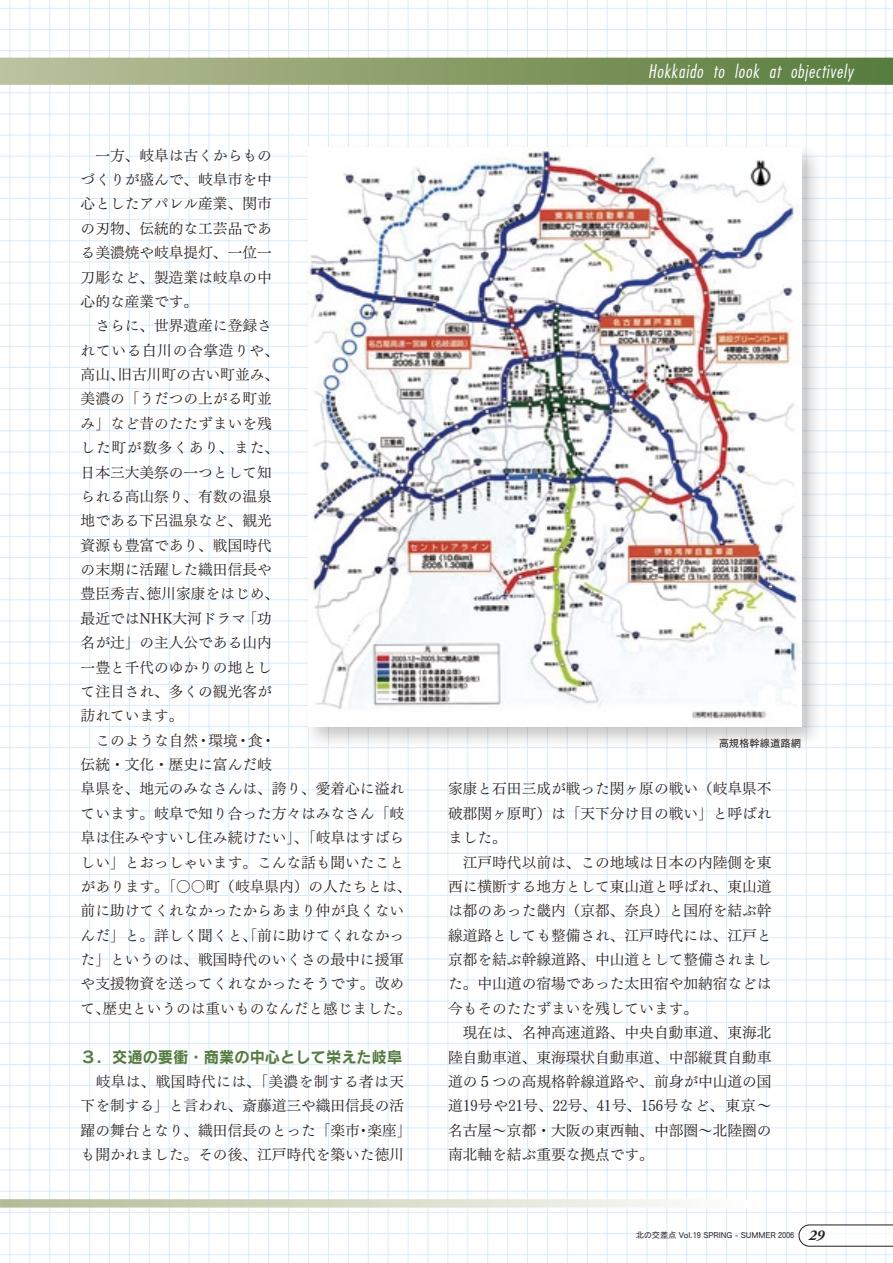
<style>
.page{position:relative;width:893px;height:1263px;background:#fff}
.page>*{position:absolute;margin:0;border:0;box-sizing:border-box;transform-origin:0 0}
.t1{font:italic 300 condensed 18px "Futura";letter-spacing:.05em;color:#fff}
.t2{font:15.75px "Rodin Pro B";color:#547c40}
.t3{font:14.7px/24.3px "Tsuku Min Pro R";color:#251e1c}
.t4{font:10.5px "Cezanne Pro M";letter-spacing:-.02em;color:#251e1c}
.t5{font:8.25px "Cezanne Pro M";letter-spacing:-.01em;color:#251e1c}
.s1{font-family:"Adobe Garamond Pro";font-weight:700;font-style:italic;font-size:15px}
</style>
<div class="page">
<hr style="left:0;top:8px;width:893px;height:1px;background:#daecfa">
<hr style="left:0;top:29px;width:893px;height:1px;background:#daecfa">
<hr style="left:0;top:50px;width:893px;height:1px;background:#daecfa">
<hr style="left:0;top:93px;width:893px;height:1px;background:#daecfa">
<hr style="left:0;top:114px;width:893px;height:1px;background:#daecfa">
<hr style="left:0;top:135px;width:893px;height:1px;background:#daecfa">
<hr style="left:0;top:156px;width:893px;height:1px;background:#daecfa">
<hr style="left:0;top:177px;width:893px;height:1px;background:#daecfa">
<hr style="left:0;top:198px;width:893px;height:1px;background:#daecfa">
<hr style="left:0;top:219px;width:893px;height:1px;background:#daecfa">
<hr style="left:0;top:240px;width:893px;height:1px;background:#daecfa">
<hr style="left:0;top:262px;width:893px;height:1px;background:#daecfa">
<hr style="left:0;top:283px;width:893px;height:1px;background:#daecfa">
<hr style="left:0;top:304px;width:893px;height:1px;background:#daecfa">
<hr style="left:0;top:325px;width:893px;height:1px;background:#daecfa">
<hr style="left:0;top:346px;width:893px;height:1px;background:#daecfa">
<hr style="left:0;top:367px;width:893px;height:1px;background:#daecfa">
<hr style="left:0;top:388px;width:893px;height:1px;background:#daecfa">
<hr style="left:0;top:409px;width:893px;height:1px;background:#daecfa">
<hr style="left:0;top:431px;width:893px;height:1px;background:#daecfa">
<hr style="left:0;top:452px;width:893px;height:1px;background:#daecfa">
<hr style="left:0;top:473px;width:893px;height:1px;background:#daecfa">
<hr style="left:0;top:494px;width:893px;height:1px;background:#daecfa">
<hr style="left:0;top:515px;width:893px;height:1px;background:#daecfa">
<hr style="left:0;top:536px;width:893px;height:1px;background:#daecfa">
<hr style="left:0;top:557px;width:893px;height:1px;background:#daecfa">
<hr style="left:0;top:578px;width:893px;height:1px;background:#daecfa">
<hr style="left:0;top:599px;width:893px;height:1px;background:#daecfa">
<hr style="left:0;top:621px;width:893px;height:1px;background:#daecfa">
<hr style="left:0;top:642px;width:893px;height:1px;background:#daecfa">
<hr style="left:0;top:663px;width:893px;height:1px;background:#daecfa">
<hr style="left:0;top:684px;width:893px;height:1px;background:#daecfa">
<hr style="left:0;top:705px;width:893px;height:1px;background:#daecfa">
<hr style="left:0;top:726px;width:893px;height:1px;background:#daecfa">
<hr style="left:0;top:747px;width:893px;height:1px;background:#daecfa">
<hr style="left:0;top:768px;width:893px;height:1px;background:#daecfa">
<hr style="left:0;top:790px;width:893px;height:1px;background:#daecfa">
<hr style="left:0;top:811px;width:893px;height:1px;background:#daecfa">
<hr style="left:0;top:832px;width:893px;height:1px;background:#daecfa">
<hr style="left:0;top:853px;width:893px;height:1px;background:#daecfa">
<hr style="left:0;top:874px;width:893px;height:1px;background:#daecfa">
<hr style="left:0;top:895px;width:893px;height:1px;background:#daecfa">
<hr style="left:0;top:916px;width:893px;height:1px;background:#daecfa">
<hr style="left:0;top:937px;width:893px;height:1px;background:#daecfa">
<hr style="left:0;top:959px;width:893px;height:1px;background:#daecfa">
<hr style="left:0;top:980px;width:893px;height:1px;background:#daecfa">
<hr style="left:0;top:1001px;width:893px;height:1px;background:#daecfa">
<hr style="left:0;top:1022px;width:893px;height:1px;background:#daecfa">
<hr style="left:0;top:1043px;width:893px;height:1px;background:#daecfa">
<hr style="left:0;top:1064px;width:893px;height:1px;background:#daecfa">
<hr style="left:0;top:1085px;width:893px;height:1px;background:#daecfa">
<hr style="left:0;top:1106px;width:893px;height:1px;background:#daecfa">
<hr style="left:0;top:1127px;width:893px;height:1px;background:#daecfa">
<hr style="left:0;top:1149px;width:893px;height:1px;background:#daecfa">
<hr style="left:0;top:1170px;width:893px;height:1px;background:#daecfa">
<hr style="left:0;top:1191px;width:893px;height:1px;background:#daecfa">
<hr style="left:0;top:1212px;width:893px;height:1px;background:#daecfa">
<hr style="left:0;top:1233px;width:893px;height:1px;background:#daecfa">
<hr style="left:0;top:1254px;width:893px;height:1px;background:#daecfa">
<hr style="left:10px;top:0;width:1px;height:1263px;background:#daecfa">
<hr style="left:30px;top:0;width:1px;height:1263px;background:#daecfa">
<hr style="left:50px;top:0;width:1px;height:1263px;background:#daecfa">
<hr style="left:69px;top:0;width:1px;height:1263px;background:#daecfa">
<hr style="left:89px;top:0;width:1px;height:1263px;background:#daecfa">
<hr style="left:109px;top:0;width:1px;height:1263px;background:#daecfa">
<hr style="left:129px;top:0;width:1px;height:1263px;background:#daecfa">
<hr style="left:149px;top:0;width:1px;height:1263px;background:#daecfa">
<hr style="left:169px;top:0;width:1px;height:1263px;background:#daecfa">
<hr style="left:189px;top:0;width:1px;height:1263px;background:#daecfa">
<hr style="left:209px;top:0;width:1px;height:1263px;background:#daecfa">
<hr style="left:229px;top:0;width:1px;height:1263px;background:#daecfa">
<hr style="left:249px;top:0;width:1px;height:1263px;background:#daecfa">
<hr style="left:268px;top:0;width:1px;height:1263px;background:#daecfa">
<hr style="left:288px;top:0;width:1px;height:1263px;background:#daecfa">
<hr style="left:308px;top:0;width:1px;height:1263px;background:#daecfa">
<hr style="left:328px;top:0;width:1px;height:1263px;background:#daecfa">
<hr style="left:348px;top:0;width:1px;height:1263px;background:#daecfa">
<hr style="left:368px;top:0;width:1px;height:1263px;background:#daecfa">
<hr style="left:388px;top:0;width:1px;height:1263px;background:#daecfa">
<hr style="left:408px;top:0;width:1px;height:1263px;background:#daecfa">
<hr style="left:428px;top:0;width:1px;height:1263px;background:#daecfa">
<hr style="left:448px;top:0;width:1px;height:1263px;background:#daecfa">
<hr style="left:468px;top:0;width:1px;height:1263px;background:#daecfa">
<hr style="left:487px;top:0;width:1px;height:1263px;background:#daecfa">
<hr style="left:507px;top:0;width:1px;height:1263px;background:#daecfa">
<hr style="left:527px;top:0;width:1px;height:1263px;background:#daecfa">
<hr style="left:547px;top:0;width:1px;height:1263px;background:#daecfa">
<hr style="left:567px;top:0;width:1px;height:1263px;background:#daecfa">
<hr style="left:587px;top:0;width:1px;height:1263px;background:#daecfa">
<hr style="left:607px;top:0;width:1px;height:1263px;background:#daecfa">
<hr style="left:627px;top:0;width:1px;height:1263px;background:#daecfa">
<hr style="left:647px;top:0;width:1px;height:1263px;background:#daecfa">
<hr style="left:667px;top:0;width:1px;height:1263px;background:#daecfa">
<hr style="left:686px;top:0;width:1px;height:1263px;background:#daecfa">
<hr style="left:706px;top:0;width:1px;height:1263px;background:#daecfa">
<hr style="left:726px;top:0;width:1px;height:1263px;background:#daecfa">
<hr style="left:746px;top:0;width:1px;height:1263px;background:#daecfa">
<hr style="left:766px;top:0;width:1px;height:1263px;background:#daecfa">
<hr style="left:786px;top:0;width:1px;height:1263px;background:#daecfa">
<hr style="left:806px;top:0;width:1px;height:1263px;background:#daecfa">
<hr style="left:826px;top:0;width:1px;height:1263px;background:#daecfa">
<hr style="left:846px;top:0;width:1px;height:1263px;background:#daecfa">
<hr style="left:866px;top:0;width:1px;height:1263px;background:#daecfa">
<hr style="left:886px;top:0;width:1px;height:1263px;background:#daecfa">
<div style="left:0;top:58px;width:893px;height:27px;background:linear-gradient(to right,#bbc19b,#577a3a)"></div>
<svg style="left:0;top:1199px;width:747px;height:8px;background:#d8ddca"></svg>
<div style="left:302px;top:141px;width:522px;height:609px;background:#251e1c;opacity:.25"></div>
<img style="left:308px;top:148px;width:493px;height:578px">
<svg style="left:798px;top:1224px;width:95px;height:23px"></svg>
<p class="t3" style="left:81px;top:141px;width:332px">　一方、岐阜は古くからもの<br>づくりが盛んで、岐阜市を中<br>心としたアパレル産業、関市<br>の刃物、伝統的な工芸品であ<br>る美濃焼や岐阜提灯、一位一<br>刀彫など、製造業は岐阜の中<br>心的な産業です。<br>　さらに、世界遺産に登録さ<br>れている白川の合掌造りや、<br>高山、旧古川町の古い町並み、<br>美濃の「うだつの上がる町並<br>み」など昔のたたずまいを残<br>した町が数多くあり、また、<br>日本三大美祭の一つとして知<br>られる高山祭り、有数の温泉<br>地である下呂温泉など、観光<br>資源も豊富であり、戦国時代<br>の末期に活躍した織田信長や<br>豊臣秀吉、徳川家康をはじめ、<br>最近ではNHK大河ドラマ「功<br>名が辻」の主人公である山内<br>一豊と千代のゆかりの地とし<br>て注目され、多くの観光客が<br>訪れています。<br>　このような自然・環境・食・<br>伝統・文化・歴史に富んだ岐<br>阜県を、地元のみなさんは、誇り、愛着心に溢れています。岐阜で知り合った方々はみなさん「岐阜は住みやすいし住み続けたい」、「岐阜はすばらしい」とおっしゃいます。こんな話も聞いたことがあります。「○○町（岐阜県内）の人たちとは、前に助けてくれなかったからあまり仲が良くないんだ」と。詳しく聞くと、「前に助けてくれなかった」というのは、戦国時代のいくさの最中に援軍や支援物資を送ってくれなかったそうです。改めて、歴史というのは重いものなんだと感じました。</p>
<p class="t2" style="left:81px;top:1046px;width:323px">３．交通の要衝・商業の中心として栄えた岐阜</p>
<p class="t3" style="left:81px;top:1067px;width:332px">　岐阜は、戦国時代には、「美濃を制する者は天下を制する」と言われ、斎藤道三や織田信長の活躍の舞台となり、織田信長のとった「楽市・楽座」も開かれました。その後、江戸時代を築いた徳川</p>
<p class="t1" style="left:648px;top:60px;width:207px">Hokkaido to look at objectively</p>
<p class="t4" style="left:719px;top:736px;width:84px">高規格幹線道路網</p>
<p class="t3" style="left:448px;top:775px;width:325px">家康と石田三成が戦った関ヶ原の戦い（岐阜県不破郡関ヶ原町）は「天下分け目の戦い」と呼ばれました。<br>　江戸時代以前は、この地域は日本の内陸側を東西に横断する地方として東山道と呼ばれ、東山道は都のあった畿内（京都、奈良）と国府を結ぶ幹線道路としても整備され、江戸時代には、江戸と京都を結ぶ幹線道路、中山道として整備されました。中山道の宿場であった太田宿や加納宿などは今もそのたたずまいを残しています。<br>　現在は、名神高速道路、中央自動車道、東海北陸自動車道、東海環状自動車道、中部縦貫自動車道の５つの高規格幹線道路や、前身が中山道の国道19号や21号、22号、41号、156号など、東京～名古屋～京都・大阪の東西軸、中部圏～北陸圏の南北軸を結ぶ重要な拠点です。</p>
<p class="t5" style="left:636px;top:1230px;width:190px">北の交差点 Vol.19 SPRING - SUMMER 2006 <span class="s1">29</span></p>
</div>
